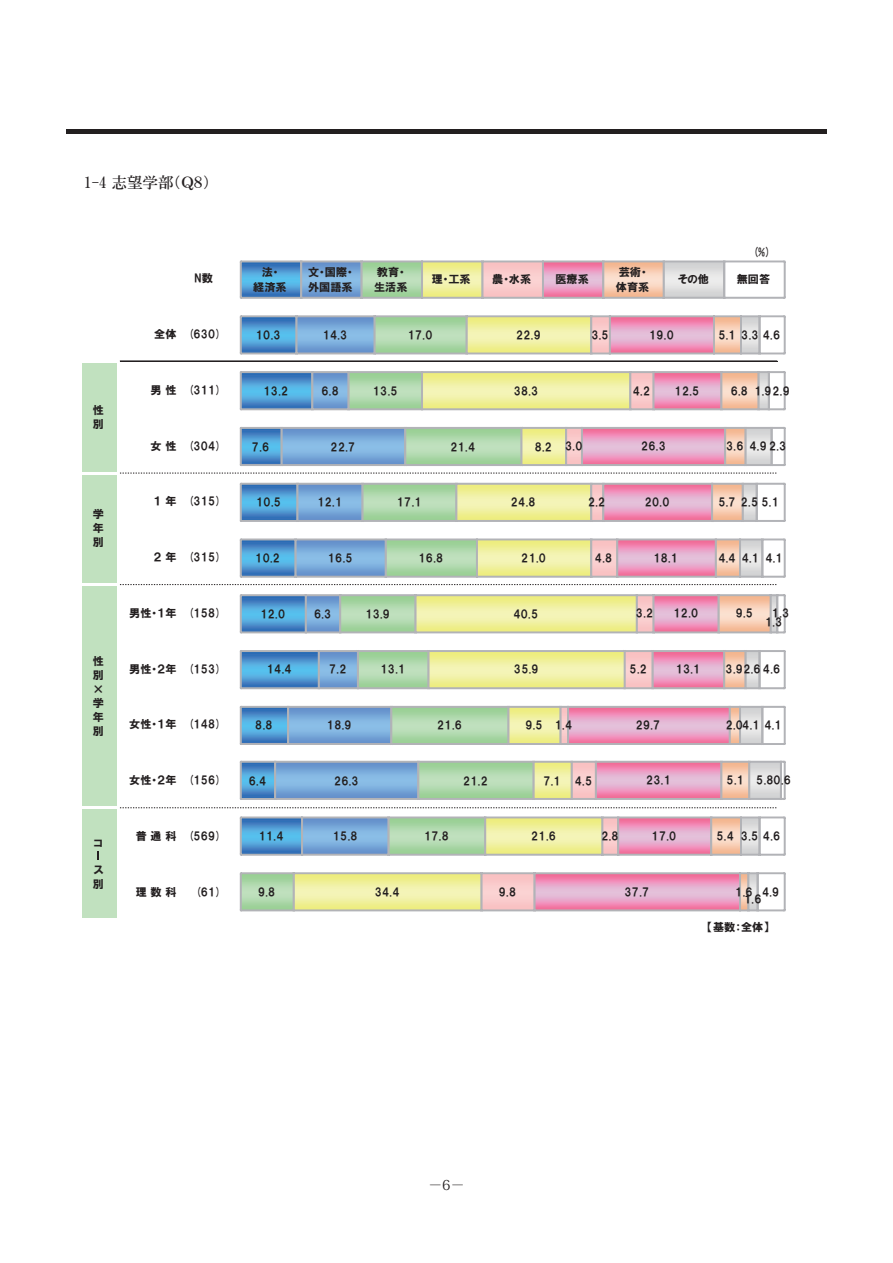
<style>
.page{position:relative;width:893px;height:1263px;background:#fff}
.page>*{position:absolute;margin:0;border:0;box-sizing:border-box;transform-origin:0 0}
.t1{font:15.45px "HGP Mincho B";color:#231f20}
.t2{font:13.8px "Koz Min Pro";color:#231f20}
.t3{font:11.1px/14px "HGP Soei Kakugothic UB";letter-spacing:.035em;color:#231f20}
</style>
<div class="page">
<hr style="left:66px;top:129px;width:761px;height:4px;background:#231f20">
<div style="left:80px;top:361px;width:39px;height:559px;background:#c1e1bf"></div>
<hr style="left:82px;top:360px;width:38px;height:3px;background:#fff">
<hr style="left:82px;top:472px;width:38px;height:2px;background:#fff">
<hr style="left:82px;top:583px;width:38px;height:3px;background:#fff">
<hr style="left:82px;top:806px;width:38px;height:3px;background:#fff">
<hr style="left:79px;top:360px;width:3px;height:561px;background:#fff">
<hr style="left:117px;top:363px;width:3px;height:558px;background:#fff">
<hr style="left:120px;top:361px;width:657px;height:1px;background:#231f20">
<hr style="left:82px;top:918px;width:38px;height:3px;background:#fff">
<svg style="left:240px;top:261px;width:545px;height:37px;background:#c9c8c6"></svg>
<svg style="left:240px;top:316px;width:545px;height:38px;background:#c0c2bb"></svg>
<svg style="left:240px;top:372px;width:545px;height:38px;background:#c7cbb5"></svg>
<svg style="left:240px;top:427px;width:545px;height:39px;background:#b7b9c1"></svg>
<svg style="left:240px;top:483px;width:545px;height:38px;background:#c2c4bb"></svg>
<svg style="left:240px;top:539px;width:545px;height:38px;background:#bec2bd"></svg>
<svg style="left:240px;top:595px;width:545px;height:38px;background:#caccb2"></svg>
<svg style="left:240px;top:650px;width:545px;height:39px;background:#c4c9b7"></svg>
<svg style="left:240px;top:706px;width:545px;height:38px;background:#b9bac1"></svg>
<svg style="left:240px;top:761px;width:545px;height:38px;background:#b5b9c0"></svg>
<svg style="left:240px;top:817px;width:545px;height:38px;background:#bcc2bc"></svg>
<svg style="left:240px;top:873px;width:545px;height:38px;background:#e3c7b5"></svg>
<svg style="left:120px;top:807px;width:657px;height:1px"></svg>
<svg style="left:120px;top:584px;width:657px;height:1px"></svg>
<svg style="left:120px;top:473px;width:657px;height:1px"></svg>
<h1 class="t1" style="left:84px;top:175px;width:127px">1-4 志望学部（Ｑ８）</h1>
<p class="t3" style="left:752px;top:245px;width:21px">(%)</p>
<p class="t3" style="left:194px;top:271px;width:20px">N数</p>
<p class="t3" style="left:154px;top:327px;width:69px">全体 (630)</p>
<p class="t3" style="left:253px;top:265px;width:35px;line-height:14.9px;text-align:center">法・<br>経済系</p>
<p class="t3" style="left:256px;top:328px;width:26px">10.3</p>
<p class="t3" style="left:308px;top:265px;width:46px;line-height:14.9px">文・国際・外国語系</p>
<p class="t3" style="left:323px;top:328px;width:26px">14.3</p>
<p class="t3" style="left:374px;top:265px;width:35px;line-height:14.9px">教育・生活系</p>
<p class="t3" style="left:432px;top:272px;width:41px">理・工系</p>
<p class="t3" style="left:492px;top:272px;width:41px">農・水系</p>
<p class="t3" style="left:555px;top:272px;width:35px">医療系</p>
<p class="t3" style="left:616px;top:265px;width:35px;line-height:14.9px">芸術・体育系</p>
<p class="t3" style="left:678px;top:272px;width:32px">その他</p>
<p class="t3" style="left:737px;top:272px;width:35px">無回答</p>
<p class="t3" style="left:408px;top:328px;width:26px">17.0</p>
<p class="t3" style="left:516px;top:328px;width:26px">22.9</p>
<p class="t3" style="left:591px;top:328px;width:19px">3.5</p>
<p class="t3" style="left:649px;top:328px;width:26px">19.0</p>
<p class="t3" style="left:718px;top:328px;width:19px">5.1</p>
<p class="t3" style="left:741px;top:328px;width:40px">3.3 4.6</p>
<p class="t3" style="left:151px;top:383px;width:73px">男性 (311)</p>
<p class="t3" style="left:264px;top:384px;width:26px">13.2</p>
<p class="t3" style="left:321px;top:384px;width:19px">6.8</p>
<p class="t3" style="left:373px;top:384px;width:26px">13.5</p>
<p class="t3" style="left:514px;top:384px;width:26px">38.3</p>
<p class="t3" style="left:633px;top:384px;width:19px">4.2</p>
<p class="t3" style="left:675px;top:384px;width:26px">12.5</p>
<p class="t3" style="left:731px;top:384px;width:19px">6.8</p>
<p class="t3" style="left:754px;top:384px;width:37px">1.92.9</p>
<p class="t3" style="left:93px;top:403px;width:13px">性別</p>
<p class="t3" style="left:151px;top:439px;width:73px">女性 (304)</p>
<p class="t3" style="left:252px;top:440px;width:19px">7.6</p>
<p class="t3" style="left:331px;top:440px;width:26px">22.7</p>
<p class="t3" style="left:450px;top:439px;width:26px">21.4</p>
<p class="t3" style="left:535px;top:439px;width:19px">8.2</p>
<p class="t3" style="left:565px;top:439px;width:19px">3.0</p>
<p class="t3" style="left:641px;top:439px;width:26px">26.3</p>
<p class="t3" style="left:749px;top:439px;width:38px">4.9 2.3</p>
<p class="t3" style="left:726px;top:439px;width:19px">3.6</p>
<p class="t3" style="left:153px;top:494px;width:70px">１年 (315)</p>
<p class="t3" style="left:256px;top:495px;width:26px">10.5</p>
<p class="t3" style="left:317px;top:495px;width:26px">12.1</p>
<p class="t3" style="left:397px;top:495px;width:26px">17.1</p>
<p class="t3" style="left:511px;top:495px;width:26px">24.8</p>
<p class="t3" style="left:588px;top:495px;width:19px">2.2</p>
<p class="t3" style="left:645px;top:495px;width:26px">20.0</p>
<p class="t3" style="left:718px;top:495px;width:19px">5.7</p>
<p class="t3" style="left:741px;top:495px;width:39px">2.5 5.1</p>
<p class="t3" style="left:93px;top:507px;width:13px;text-align:justify">学年別</p>
<p class="t3" style="left:153px;top:550px;width:70px">２年 (315)</p>
<p class="t3" style="left:255px;top:551px;width:26px">10.2</p>
<p class="t3" style="left:328px;top:551px;width:26px">16.5</p>
<p class="t3" style="left:418px;top:551px;width:26px">16.8</p>
<p class="t3" style="left:521px;top:551px;width:26px">21.0</p>
<p class="t3" style="left:595px;top:551px;width:19px">4.8</p>
<p class="t3" style="left:653px;top:551px;width:26px">18.1</p>
<p class="t3" style="left:742px;top:551px;width:19px">4.1</p>
<p class="t3" style="left:718px;top:551px;width:19px">4.4</p>
<p class="t3" style="left:765px;top:551px;width:19px">4.1</p>
<p class="t3" style="left:129px;top:606px;width:94px">男性・１年 (158)</p>
<p class="t3" style="left:260px;top:607px;width:26px">12.0</p>
<p class="t3" style="left:314px;top:607px;width:19px">6.3</p>
<p class="t3" style="left:365px;top:607px;width:26px">13.9</p>
<p class="t3" style="left:513px;top:606px;width:26px">40.5</p>
<p class="t3" style="left:636px;top:606px;width:19px">3.2</p>
<p class="t3" style="left:673px;top:606px;width:26px">12.0</p>
<p class="t3" style="left:736px;top:606px;width:19px">9.5</p>
<p class="t3" style="left:772px;top:606px;width:19px">1.3</p>
<p class="t3" style="left:765px;top:615px;width:19px">1.3</p>
<p class="t3" style="left:93px;top:654px;width:13px;text-align:justify">性別×学年別</p>
<p class="t3" style="left:129px;top:662px;width:94px">男性・２年 (153)</p>
<p class="t3" style="left:129px;top:717px;width:94px">女性・１年 (148)</p>
<p class="t3" style="left:267px;top:662px;width:26px">14.4</p>
<p class="t3" style="left:255px;top:718px;width:19px">8.8</p>
<p class="t3" style="left:329px;top:662px;width:19px">7.2</p>
<p class="t3" style="left:327px;top:718px;width:26px">18.9</p>
<p class="t3" style="left:380px;top:662px;width:26px">13.1</p>
<p class="t3" style="left:437px;top:718px;width:26px">21.6</p>
<p class="t3" style="left:514px;top:662px;width:26px">35.9</p>
<p class="t3" style="left:525px;top:718px;width:19px">9.5</p>
<p class="t3" style="left:555px;top:718px;width:19px">1.4</p>
<p class="t3" style="left:630px;top:662px;width:19px">5.2</p>
<p class="t3" style="left:676px;top:662px;width:26px">13.1</p>
<p class="t3" style="left:636px;top:718px;width:26px">29.7</p>
<p class="t3" style="left:726px;top:662px;width:56px">3.92.6 4.6</p>
<p class="t3" style="left:726px;top:718px;width:57px">2.04.1 4.1</p>
<p class="t3" style="left:129px;top:773px;width:94px">女性・２年 (156)</p>
<p class="t3" style="left:249px;top:774px;width:19px">6.4</p>
<p class="t3" style="left:334px;top:774px;width:26px">26.3</p>
<p class="t3" style="left:463px;top:774px;width:26px">21.2</p>
<p class="t3" style="left:543px;top:773px;width:19px">7.1</p>
<p class="t3" style="left:575px;top:773px;width:19px">4.5</p>
<p class="t3" style="left:646px;top:773px;width:26px">23.1</p>
<p class="t3" style="left:727px;top:773px;width:19px">5.1</p>
<p class="t3" style="left:756px;top:773px;width:36px">5.80.6</p>
<p class="t3" style="left:94px;top:835px;width:10px">コ</p>
<p class="t3" style="left:93px;top:863px;width:13px">ス別</p>
<p class="t3" style="left:136px;top:829px;width:87px">普通科 (569)</p>
<p class="t3" style="left:136px;top:885px;width:42px">理数科</p>
<p class="t3" style="left:195px;top:885px;width:28px">(61)</p>
<p class="t3" style="left:259px;top:829px;width:26px">11.4</p>
<p class="t3" style="left:258px;top:885px;width:19px">9.8</p>
<p class="t3" style="left:333px;top:829px;width:26px">15.8</p>
<p class="t3" style="left:375px;top:885px;width:26px">34.4</p>
<p class="t3" style="left:424px;top:829px;width:26px">17.8</p>
<p class="t3" style="left:531px;top:829px;width:26px">21.6</p>
<p class="t3" style="left:499px;top:885px;width:19px">9.8</p>
<p class="t3" style="left:601px;top:829px;width:19px">2.8</p>
<p class="t3" style="left:652px;top:829px;width:26px">17.0</p>
<p class="t3" style="left:716px;top:829px;width:19px">5.4</p>
<p class="t3" style="left:741px;top:829px;width:41px">3.5 4.6</p>
<p class="t3" style="left:624px;top:885px;width:26px">37.7</p>
<p class="t3" style="left:762px;top:885px;width:19px">4.9</p>
<p class="t3" style="left:735px;top:885px;width:19px">1.6</p>
<p class="t3" style="left:744px;top:892px;width:19px">1.6</p>
<p class="t3" style="left:707px;top:920px;width:63px">【基数：全体】</p>
<p class="t2" style="left:428px;top:1175px;width:38px">－6－</p>
</div>
